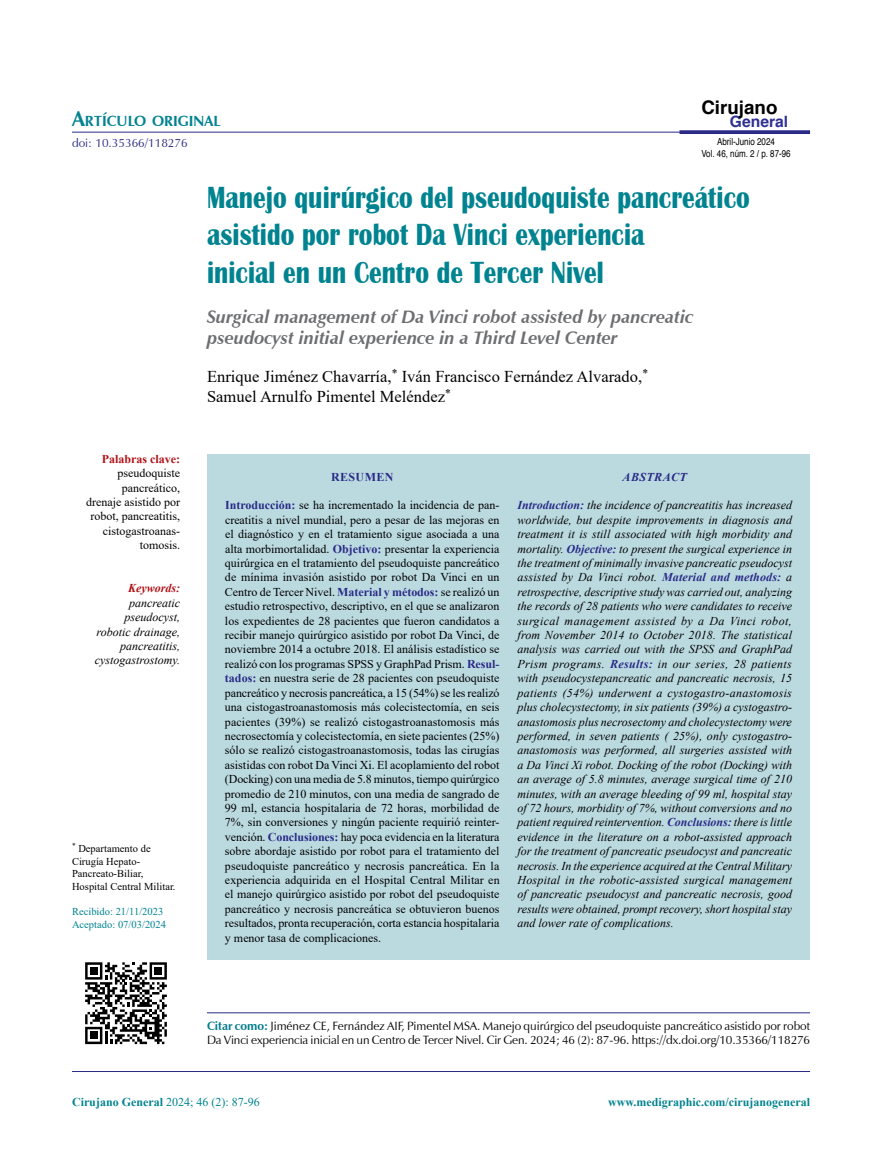
<style>
.page{position:relative;width:893px;height:1170px;background:#fff}
.page>*{position:absolute;margin:0;border:0;box-sizing:border-box;transform-origin:0 0}
.t1{font:700 31.5px/37.8px "Britannic";letter-spacing:.005em;color:#008390;scale:.8 1}
.t2{font:700 18.75px "Helvetica";color:#000}
.t3{font:italic 700 18px/21.6px "Zapf Humanist 601 BT";color:#6d6e71}
.t4{font:16.5px/19.8px "Times New Roman";color:#000}
.t5{font:700 15.6px "Helvetica";color:#2e3092}
.t6{font:700 14.7px "Zapf Humanist 601 BT";color:#008390}
.t7{font:12px/14.4px "Times New Roman";color:#000;text-align:right}
.t8{font:italic 12px/14.4px "Times New Roman";color:#000;text-align:right}
.t9{font:12px/14.4px "Zapf Humanist 601 BT";letter-spacing:-.005em;color:#000}
.t10{font:700 12px "Times New Roman";color:#008390}
.t11{font:12px "Times New Roman";color:#008390}
.t12{font:12px "Zapf Humanist 601 BT";color:#2a2a86}
.t13{font:700 12px "Times New Roman";color:#b11116}
.t14{font:italic 700 12px "Times New Roman";color:#b11116}
.t15{font:italic 700 12px "Times New Roman";letter-spacing:.035em;color:#2a2a86}
.t16{font:700 12px "Times New Roman";letter-spacing:.035em;color:#2a2a86}
.t17{font:10.5px/12.6px "Times New Roman";color:#000}
.t18{font:10.5px/12.6px "Times New Roman";color:#008390}
.t19{font:9.75px/11.7px "Helvetica";color:#000;text-align:center;scale:.82 1}
.s1{font-size:21px}
.s2{font-weight:700;color:#2a2a86}
.s3{font-weight:700;color:#007c8e}
.s4{font-weight:700}
</style>
<div class="page">
<hr style="left:72px;top:1071px;width:738px;height:1px;background:#2a2a86">
<hr style="left:72px;top:132px;width:738px;height:1px;background:#2a2a86">
<svg style="left:680px;top:130px;width:130px;height:4px"></svg>
<div style="left:207px;top:454px;width:301px;height:505px;background:#bbdae0"></div>
<div style="left:508px;top:454px;width:302px;height:505px;background:#bbdae0"></div>
<hr style="left:207px;top:1012px;width:603px;height:1px;background:#2a2a86">
<svg style="left:85px;top:962px;width:82px;height:82px"></svg>
<p class="t6" style="left:72px;top:112px;width:150px"><span class="s1">A</span>RTÍCULO ORIGINAL</p>
<p class="t12" style="left:72px;top:135px;width:117px">doi: 10.35366/118276</p>
<h2 class="t2" style="left:701px;top:92px;width:78px">Cirujano</h2>
<p class="t19" style="left:701px;top:136px;width:110px">Abril-Junio 2024<br>Vol. 46, núm. 2 / p. 87-96</p>
<h3 class="t5" style="left:730px;top:109px;width:60px">General</h3>
<p class="t13" style="left:102px;top:450px;width:80px">Palabras clave:</p>
<p class="t7" style="left:86px;top:465px;width:95px">pseudoquiste pancreático, drenaje asistido por robot, pancreatitis, cistogastroanas&shy;tomosis.</p>
<p class="t14" style="left:128px;top:580px;width:53px">Keywords:</p>
<p class="t8" style="left:95px;top:595px;width:87px">pancreatic pseudocyst, robotic drainage, pancreatitis, cystogastrostomy.</p>
<p class="t17" style="left:72px;top:841px;width:105px"><sup>*</sup> Departamento de<br>Cirugía Hepato-<br>Pancreato-Biliar,<br>Hospital Central Militar.</p>
<p class="t18" style="left:72px;top:904px;width:96px">Recibido: 21/11/2023<br>Aceptado: 07/03/2024</p>
<h1 class="t1" style="left:207px;top:178px;width:680px">Manejo quirúrgico del pseudoquiste pancreático asistido por robot Da Vinci experiencia<br>inicial en un Centro de Tercer Nivel</h1>
<h3 class="t3" style="left:207px;top:306px;width:488px">Surgical management of Da Vinci robot assisted by pancreatic pseudocyst initial experience in a Third Level Center</h3>
<h3 class="t4" style="left:207px;top:366px;width:443px">Enrique Jiménez Chavarría,<sup>*</sup> Iván Francisco Fernández Alvarado,<sup>*<br></sup>Samuel Arnulfo Pimentel Meléndez<sup>*</sup></h3>
<p class="t16" style="left:331px;top:468px;width:64px">RESUMEN</p>
<p class="t7" style="left:225px;top:497px;width:276px;text-align:justify"><span class="s2">Introducción:</span> se ha incrementado la incidencia de pan&shy;creatitis a nivel mundial, pero a pesar de las mejoras en el diagnóstico y en el tratamiento sigue asociada a una alta morbimortalidad. <span class="s2">Objetivo:</span> presentar la experiencia quirúrgica en el tratamiento del pseudoquiste pancreático de mínima invasión asistido por robot Da Vinci en un Centro de Tercer Nivel. <span class="s2">Material y métodos:</span> se realizó un estudio retrospectivo, descriptivo, en el que se analizaron los expedientes de 28 pacientes que fueron candidatos a recibir manejo quirúrgico asistido por robot Da Vinci, de noviembre 2014 a octubre 2018. El análisis estadístico se realizó con los programas SPSS y GraphPad Prism. <span class="s2">Resul&shy;tados:</span> en nuestra serie de 28 pacientes con pseudoquiste pancreático y necrosis pancreática, a 15 (54%) se les realizó una cistogastroanastomosis más colecistectomía, en seis pacientes (39%) se realizó cistogastroanastomosis más necrosectomía y colecistectomía, en siete pacientes (25%) sólo se realizó cistogastroanastomosis, todas las cirugías asistidas con robot Da Vinci Xi. El acoplamiento del robot (Docking) con una media de 5.8 minutos, tiempo quirúrgico promedio de 210 minutos, con una media de sangrado de 99 ml, estancia hospitalaria de 72 horas, morbilidad de 7%, sin conversiones y ningún paciente requirió reinter&shy;vención. <span class="s2">Conclusiones:</span> hay poca evidencia en la literatura sobre abordaje asistido por robot para el tratamiento del pseudoquiste pancreático y necrosis pancreática. En la experiencia adquirida en el Hospital Central Militar en el manejo quirúrgico asistido por robot del pseudoquiste pancreático y necrosis pancreática se obtuvieron buenos resultados, pronta recuperación, corta estancia hospitalaria y menor tasa de complicaciones.</p>
<p class="t15" style="left:623px;top:468px;width:66px">ABSTRACT</p>
<p class="t8" style="left:518px;top:498px;width:276px;text-align:justify"><span class="s2">Introduction:</span> the incidence of pancreatitis has increased worldwide, but despite improvements in diagnosis and treatment it is still associated with high morbidity and mortality. <span class="s2">Objective:</span> to present the surgical experience in the treatment of minimally invasive pancreatic pseudocyst assisted by Da Vinci robot. <span class="s2">Material and methods:</span> a retrospective, descriptive study was carried out, analyzing the records of 28 patients who were candidates to receive surgical management assisted by a Da Vinci robot, from November 2014 to October 2018. The statistical analysis was carried out with the SPSS and GraphPad Prism programs. <span class="s2">Results:</span> in our series, 28 patients with pseudocystepancreatic and pancreatic necrosis, 15 patients (54%) underwent a cystogastro-anastomosis plus cholecystectomy, in six patients (39%) a cystogastro&shy;anastomosis plus necrosectomy and cholecystectomy were performed, in seven patients ( 25%), only cystogastro&shy;anastomosis was performed, all surgeries assisted with a Da Vinci Xi robot. Docking of the robot (Docking) with an average of 5.8 minutes, average surgical time of 210 minutes, with an average bleeding of 99 ml, hospital stay of 72 hours, morbidity of 7%, without conversions and no patient required reintervention. <span class="s2">Conclusions:</span> there is little evidence in the literature on a robot-assisted approach for the treatment of pancreatic pseudocyst and pancreatic necrosis. In the experience acquired at the Central Military Hospital in the robotic-assisted surgical management of pancreatic pseudocyst and pancreatic necrosis, good results were obtained, prompt recovery, short hospital stay and lower rate of complications.</p>
<p class="t9" style="left:207px;top:1018px;width:605px"><span class="s3">Citar como:</span> Jiménez CE, Fernández AIF, Pimentel MSA. Manejo quirúrgico del pseudoquiste pancreático asistido por robot<br>Da Vinci experiencia inicial en un Centro de Tercer Nivel. Cir Gen. 2024; 46 (2): 87-96. https://dx.doi.org/10.35366/118276</p>
<p class="t11" style="left:72px;top:1093px;width:189px"><span class="s4">Cirujano General</span> 2024; 46 (2): 87-96</p>
<p class="t10" style="left:608px;top:1093px;width:203px">www.medigraphic.com/cirujanogeneral</p>
</div>
